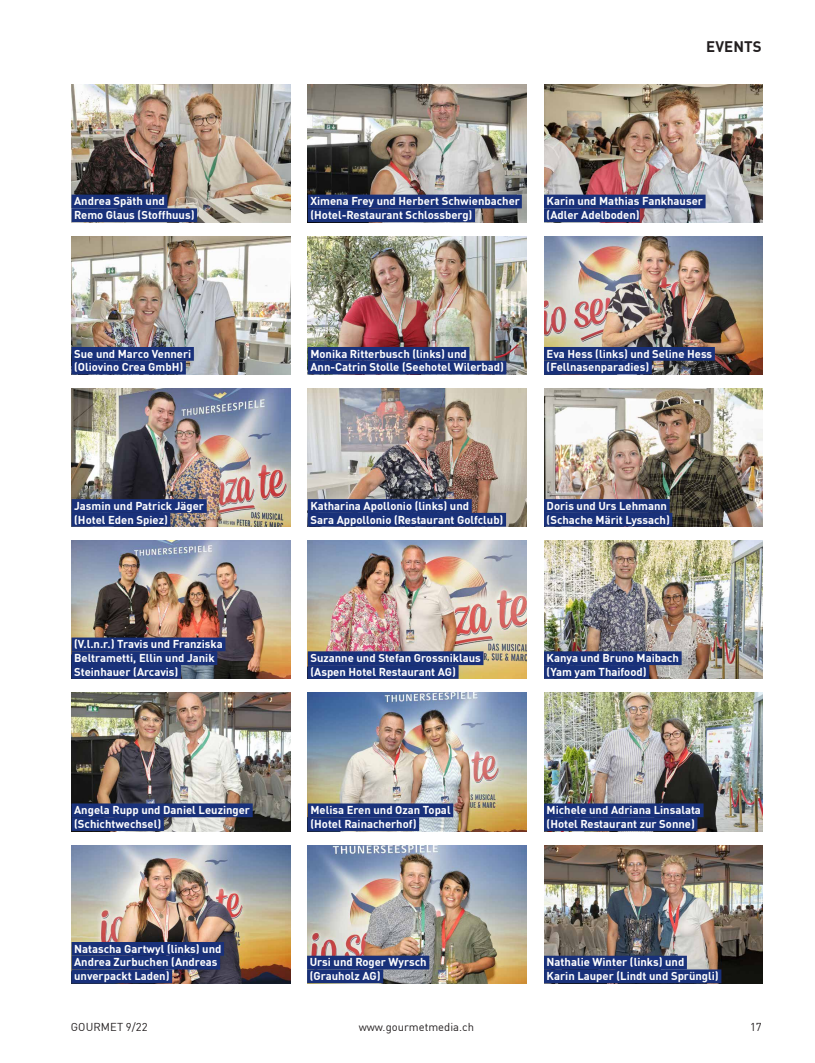
<style>
.page{position:relative;width:815px;height:1063px;background:#fff}
.page>*{position:absolute;margin:0;border:0;box-sizing:border-box;transform-origin:0 0}
.t1{font:700 15px "DINOT";letter-spacing:.01em;color:#231f20}
.t2{font:700 11.25px/13.8px "DINOT";color:#fff}
.t3{font:11.25px "DINOT";color:#231f20}
</style>
<div class="page">
<img style="left:72px;top:84px;width:218px;height:138px">
<img style="left:72px;top:389px;width:218px;height:138px">
<img style="left:72px;top:693px;width:218px;height:138px">
<img style="left:72px;top:236px;width:218px;height:138px">
<img style="left:72px;top:541px;width:218px;height:138px">
<img style="left:72px;top:845px;width:218px;height:138px">
<img style="left:308px;top:84px;width:218px;height:138px">
<img style="left:308px;top:389px;width:218px;height:138px">
<img style="left:308px;top:693px;width:218px;height:138px">
<img style="left:308px;top:236px;width:218px;height:138px">
<img style="left:308px;top:541px;width:218px;height:138px">
<img style="left:308px;top:845px;width:218px;height:138px">
<img style="left:544px;top:84px;width:219px;height:138px">
<img style="left:544px;top:389px;width:219px;height:138px">
<img style="left:544px;top:693px;width:219px;height:138px">
<img style="left:544px;top:236px;width:219px;height:138px">
<img style="left:544px;top:541px;width:219px;height:138px">
<img style="left:544px;top:845px;width:219px;height:138px">
<div style="left:72px;top:195px;width:95px;height:13px;background:#19317a"></div>
<div style="left:72px;top:208px;width:125px;height:14px;background:#19317a"></div>
<div style="left:72px;top:499px;width:135px;height:14px;background:#19317a"></div>
<div style="left:72px;top:513px;width:98px;height:14px;background:#19317a"></div>
<div style="left:72px;top:803px;width:181px;height:14px;background:#19317a"></div>
<div style="left:72px;top:817px;width:92px;height:14px;background:#19317a"></div>
<div style="left:72px;top:347px;width:122px;height:14px;background:#19317a"></div>
<div style="left:72px;top:361px;width:114px;height:13px;background:#19317a"></div>
<div style="left:72px;top:638px;width:153px;height:13px;background:#19317a"></div>
<div style="left:72px;top:651px;width:145px;height:14px;background:#19317a"></div>
<div style="left:72px;top:665px;width:109px;height:14px;background:#19317a"></div>
<div style="left:72px;top:942px;width:152px;height:14px;background:#19317a"></div>
<div style="left:72px;top:956px;width:148px;height:13px;background:#19317a"></div>
<div style="left:72px;top:969px;width:100px;height:14px;background:#19317a"></div>
<div style="left:308px;top:195px;width:214px;height:13px;background:#19317a"></div>
<div style="left:308px;top:208px;width:167px;height:14px;background:#19317a"></div>
<div style="left:308px;top:499px;width:164px;height:14px;background:#19317a"></div>
<div style="left:308px;top:513px;width:198px;height:14px;background:#19317a"></div>
<div style="left:308px;top:803px;width:145px;height:14px;background:#19317a"></div>
<div style="left:308px;top:817px;width:111px;height:14px;background:#19317a"></div>
<div style="left:308px;top:347px;width:161px;height:14px;background:#19317a"></div>
<div style="left:308px;top:361px;width:198px;height:13px;background:#19317a"></div>
<div style="left:308px;top:651px;width:175px;height:14px;background:#19317a"></div>
<div style="left:308px;top:665px;width:151px;height:14px;background:#19317a"></div>
<div style="left:307px;top:956px;width:122px;height:13px;background:#19317a"></div>
<div style="left:307px;top:969px;width:76px;height:14px;background:#19317a"></div>
<div style="left:544px;top:195px;width:162px;height:13px;background:#19317a"></div>
<div style="left:544px;top:208px;width:96px;height:14px;background:#19317a"></div>
<div style="left:544px;top:499px;width:126px;height:14px;background:#19317a"></div>
<div style="left:544px;top:513px;width:128px;height:14px;background:#19317a"></div>
<div style="left:544px;top:803px;width:160px;height:14px;background:#19317a"></div>
<div style="left:544px;top:817px;width:153px;height:14px;background:#19317a"></div>
<div style="left:544px;top:347px;width:171px;height:14px;background:#19317a"></div>
<div style="left:544px;top:361px;width:108px;height:13px;background:#19317a"></div>
<div style="left:544px;top:651px;width:138px;height:14px;background:#19317a"></div>
<div style="left:544px;top:665px;width:105px;height:14px;background:#19317a"></div>
<div style="left:544px;top:956px;width:143px;height:13px;background:#19317a"></div>
<div style="left:544px;top:969px;width:177px;height:14px;background:#19317a"></div>
<p class="t2" style="left:74px;top:193px;width:122px">Andrea Späth und<br>Remo Glaus (Stoffhuus)</p>
<p class="t2" style="left:74px;top:346px;width:119px">Sue und Marco Venneri (Oliovino Crea GmbH)</p>
<p class="t2" style="left:74px;top:498px;width:131px">Jasmin und Patrick Jäger (Hotel Eden Spiez)</p>
<p class="t2" style="left:74px;top:636px;width:150px">(V.l.n.r.) Travis und Franziska<br>Beltrametti, Ellin und Janik<br>Steinhauer (Arcavis)</p>
<p class="t2" style="left:74px;top:802px;width:177px">Angela Rupp und Daniel Leuzinger (Schichtwechsel)</p>
<p class="t2" style="left:74px;top:941px;width:149px">Natascha Gartwyl (links) und<br>Andrea Zurbuchen (Andreas unverpackt Laden)</p>
<h1 class="t1" style="left:706px;top:35px;width:57px">EVENTS</h1>
<p class="t2" style="left:310px;top:193px;width:211px">Ximena Frey und Herbert Schwienbacher (Hotel-Restaurant Schlossberg)</p>
<p class="t2" style="left:547px;top:193px;width:158px">Karin und Mathias Fankhauser (Adler Adelboden)</p>
<p class="t2" style="left:310px;top:346px;width:195px">Monika Ritterbusch (links) und<br>Ann-Catrin Stolle (Seehotel Wilerbad)</p>
<p class="t2" style="left:547px;top:346px;width:167px">Eva Hess (links) und Seline Hess (Fellnasenparadies)</p>
<p class="t2" style="left:310px;top:498px;width:195px">Katharina Apollonio (links) und<br>Sara Appollonio (Restaurant Golfclub)</p>
<p class="t2" style="left:547px;top:498px;width:125px">Doris und Urs Lehmann (Schache Märit Lyssach)</p>
<p class="t2" style="left:310px;top:650px;width:172px">Suzanne und Stefan Grossniklaus (Aspen Hotel Restaurant AG)</p>
<p class="t2" style="left:310px;top:802px;width:142px">Melisa Eren und Ozan Topal (Hotel Rainacherhof)</p>
<p class="t2" style="left:547px;top:650px;width:134px">Kanya und Bruno Maibach (Yam yam Thaifood)</p>
<p class="t2" style="left:547px;top:802px;width:156px">Michele und Adriana Linsalata (Hotel Restaurant zur Sonne)</p>
<p class="t2" style="left:310px;top:954px;width:119px">Ursi und Roger Wyrsch (Grauholz AG)</p>
<p class="t2" style="left:547px;top:954px;width:174px">Nathalie Winter (links) und<br>Karin Lauper (Lindt und Sprüngli)</p>
<p class="t3" style="left:71px;top:1018px;width:78px">GOURMET 9/22</p>
<p class="t3" style="left:359px;top:1018px;width:117px">www.gourmetmedia.ch</p>
<p class="t3" style="left:750px;top:1018px;width:13px">17</p>
</div>
